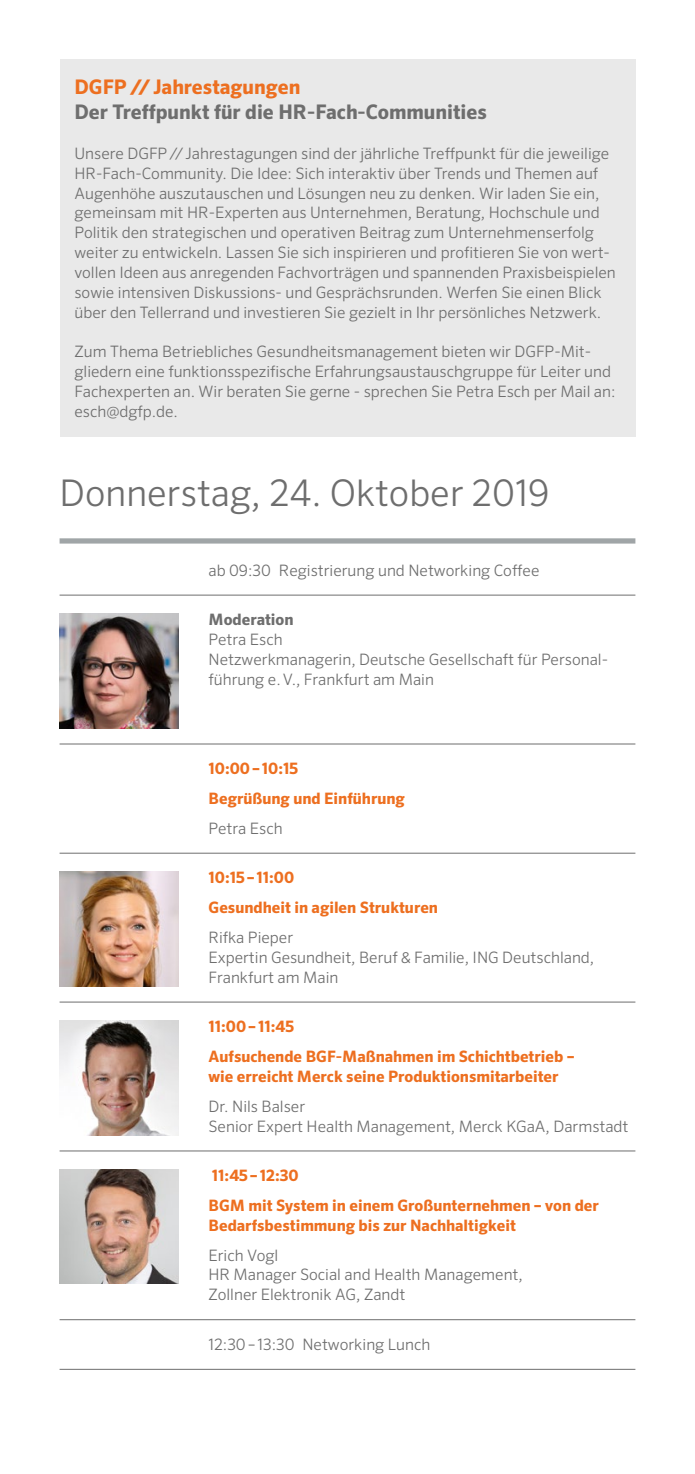
<style>
.page{position:relative;width:695px;height:1474px;background:#fff}
.page>*{position:absolute;margin:0;border:0;box-sizing:border-box;transform-origin:0 0}
.Headline_2{font:300 36.75px "Sero Pro";color:#6e6e6e}
.Headline_4{font:700 20.12px/24.8px "Sero Pro";color:#6e6e6e}
.copy{font:300 15.75px/19.8px "Sero Pro";color:#6e6e6e}
.Programm_Referent{font:300 15.75px/19.8px "Sero Pro";color:#6e6e6e}
.Programm_Titel{font:700 15.75px/19.8px "Sero Pro";color:#ed6f20}
.Programm_Titel-2{font:300 15.75px/19.8px "Sero Pro";color:#6e6e6e}
.Programm_Uhrzeit_gra{font:300 15.75px "Sero Pro";color:#6e6e6e}
.Programm_Uhrzeit{font:700 15.75px "Sero Pro";color:#ed6f20}
.Programm_Uhrzeit_gra-2{font:700 15.75px "Sero Pro";color:#6e6e6e}
.s1{color:#ed6f20}
</style>
<div class="page">
<div style="left:60px;top:538px;width:575px;height:5px;background:#a0a5a7"></div>
<hr style="left:60px;top:594px;width:575px;height:1px;background:#6e6e6e">
<hr style="left:60px;top:743px;width:575px;height:1px;background:#6e6e6e">
<hr style="left:60px;top:852px;width:575px;height:1px;background:#6e6e6e">
<hr style="left:60px;top:1001px;width:575px;height:1px;background:#6e6e6e">
<hr style="left:60px;top:1150px;width:575px;height:1px;background:#6e6e6e">
<hr style="left:60px;top:1319px;width:575px;height:1px;background:#6e6e6e">
<hr style="left:60px;top:1368px;width:575px;height:1px;background:#6e6e6e">
<div style="left:60px;top:60px;width:575px;height:377px;background:#e9e9e9"></div>
<img style="left:60px;top:872px;width:119px;height:114px">
<img style="left:60px;top:1020px;width:119px;height:114px">
<img style="left:60px;top:1169px;width:119px;height:114px">
<img style="left:60px;top:614px;width:119px;height:114px">
<p class="Headline_4" style="left:74px;top:75px;width:414px"><span class="s1">DGFP//Jahrestagungen<br></span>Der Treffpunkt für die HR-Fach-Communities</p>
<p class="copy" style="left:74px;top:143px;width:543px">Unsere DGFP//Jahrestagungen sind der jährliche Treffpunkt für die jeweilige HR-Fach-Community. Die Idee: Sich interaktiv über Trends und Themen auf Augenhöhe auszutauschen und Lösungen neu zu denken. Wir laden Sie ein, gemeinsam mit HR-Experten aus Unternehmen, Beratung, Hochschule und Politik den strategischen und operativen Beitrag zum Unternehmenserfolg weiter zu entwickeln. Lassen Sie sich inspirieren und profitieren Sie von wert&shy;vollen Ideen aus anregenden Fachvorträgen und spannenden Praxisbeispielen sowie intensiven Diskussions- und Gesprächsrunden. Werfen Sie einen Blick über den Tellerrand und investieren Sie gezielt in Ihr persönliches Netzwerk.</p>
<p class="copy" style="left:74px;top:342px;width:542px">Zum Thema Betriebliches Gesundheitsmanagement bieten wir DGFP-Mit&shy;gliedern eine funktionsspezifische Erfahrungsaustauschgruppe für Leiter und Fachexperten an. Wir beraten Sie gerne - sprechen Sie Petra Esch per Mail an: esch@dgfp.de.</p>
<p class="Headline_2" style="left:60px;top:471px;width:491px">Donnerstag, 24. Oktober 2019</p>
<p class="Programm_Uhrzeit_gra" style="left:208px;top:561px;width:332px">ab 09:30 Registrierung und Networking Coffee</p>
<p class="Programm_Uhrzeit_gra-2" style="left:208px;top:610px;width:86px">Moderation</p>
<p class="Programm_Referent" style="left:208px;top:629px;width:399px">Petra Esch<br>Netzwerkmanagerin, Deutsche Gesellschaft für Personal&shy;führung e.V., Frankfurt am Main</p>
<p class="Programm_Uhrzeit" style="left:208px;top:759px;width:91px">10:00–10:15</p>
<p class="Programm_Titel" style="left:208px;top:788px;width:198px">Begrüßung und Einführung</p>
<p class="Programm_Referent" style="left:208px;top:818px;width:76px">Petra Esch</p>
<p class="Programm_Uhrzeit" style="left:208px;top:868px;width:87px">10:15–11:00</p>
<p class="Programm_Titel" style="left:208px;top:897px;width:231px">Gesundheit in agilen Strukturen</p>
<p class="Programm_Titel-2" style="left:208px;top:927px;width:387px">Rifka Pieper<br>Expertin Gesundheit, Beruf &amp; Familie, ING Deutschland,<br>Frankfurt am Main</p>
<p class="Programm_Uhrzeit" style="left:208px;top:1017px;width:87px">11:00– 11:45</p>
<p class="Programm_Titel" style="left:208px;top:1046px;width:367px">Aufsuchende BGF-Maßnahmen im Schichtbetrieb – wie erreicht Merck seine Produktionsmitarbeiter</p>
<p class="Programm_Referent" style="left:208px;top:1096px;width:421px">Dr. Nils Balser<br>Senior Expert Health Management, Merck KGaA, Darmstadt</p>
<p class="Programm_Uhrzeit" style="left:212px;top:1165px;width:88px">11:45– 12:30</p>
<p class="Programm_Titel" style="left:208px;top:1195px;width:392px">BGM mit System in einem Großunternehmen – von der<br>Bedarfsbestimmung bis zur Nachhaltigkeit</p>
<p class="Programm_Referent" style="left:208px;top:1244px;width:316px">Erich Vogl<br>HR Manager Social and Health Management,<br>Zollner Elektronik AG, Zandt</p>
<p class="Programm_Uhrzeit_gra" style="left:208px;top:1334px;width:223px">12:30–13:30 Networking Lunch</p>
</div>
